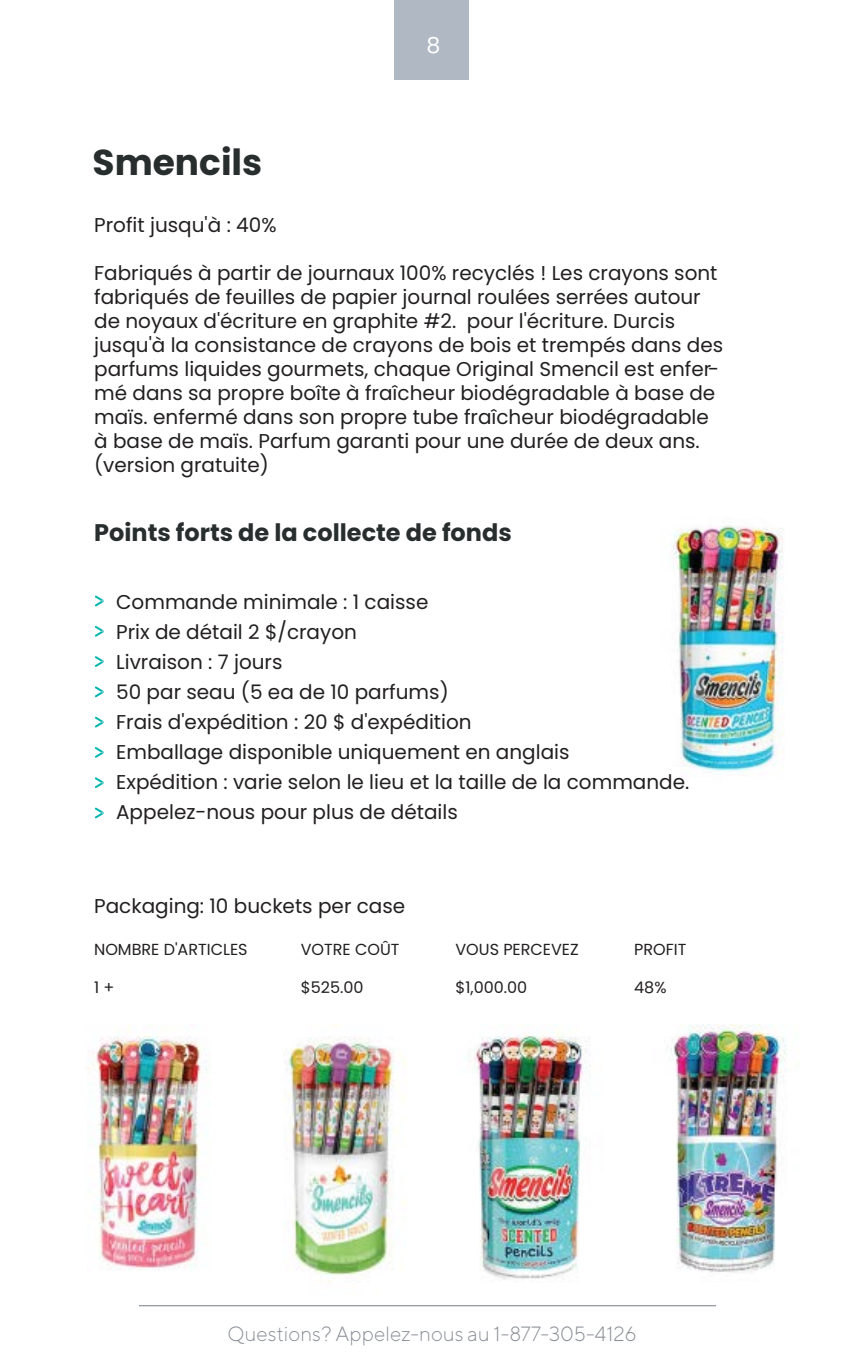
<style>
.page{position:relative;width:864px;height:1368px;background:#fff}
.page>*{position:absolute;margin:0;border:0;box-sizing:border-box;transform-origin:0 0}
.t1{font:700 36px "Poppins";color:#282d2e}
.t2{font:700 24px "Poppins";color:#282d2e}
.t3{font:22.2px "Poppins";color:#fff}
.t4{font:300 20.6px "TT Norms";color:#8a8f96}
.t5{font:20px/24px "Poppins";color:#221f20}
.t6{font:16px "Poppins";color:#221f20}
</style>
<div class="page">
<div style="left:395px;top:0;width:74px;height:79px;background:#b0b8c4"></div>
<img style="left:666px;top:525px;width:118px;height:247px">
<img style="left:87px;top:1024px;width:711px;height:258px">
<img style="left:95px;top:596px;width:9px;height:11px">
<img style="left:95px;top:626px;width:9px;height:11px">
<img style="left:95px;top:656px;width:9px;height:11px">
<img style="left:95px;top:686px;width:9px;height:12px">
<img style="left:95px;top:716px;width:9px;height:12px">
<img style="left:95px;top:747px;width:9px;height:11px">
<img style="left:95px;top:778px;width:9px;height:41px">
<svg style="left:95px;top:808px;width:9px;height:10px"></svg>
<h1 class="t1" style="left:93px;top:142px;width:171px">Smencils</h1>
<p class="t3" style="left:426px;top:33px;width:15px">8</p>
<p class="t5" style="left:94px;top:213px;width:184px">Profit jusqu'à : 40%</p>
<p class="t5" style="left:94px;top:261px;width:631px">Fabriqués à partir de journaux 100% recyclés ! Les crayons sont fabriqués de feuilles de papier journal roulées serrées autour de noyaux d'écriture en graphite #2. pour l'écriture. Durcis jusqu'à la consistance de crayons de bois et trempés dans des parfums liquides gourmets, chaque Original Smencil est enfer&shy;mé dans sa propre boîte à fraîcheur biodégradable à base de maïs. enfermé dans son propre tube fraîcheur biodégradable à base de maïs. Parfum garanti pour une durée de deux ans. (version gratuite)</p>
<p class="t2" style="left:94px;top:519px;width:419px">Points forts de la collecte de fonds</p>
<p class="t5" style="left:116px;top:587px;width:575px;line-height:30px">Commande minimale : 1 caisse<br>Prix de détail 2 $/crayon<br>Livraison : 7 jours<br>50 par seau (5 ea de 10 parfums)<br>Frais d'expédition : 20 $ d'expédition<br>Emballage disponible uniquement en anglais<br>Expédition : varie selon le lieu et la taille de la commande.<br>Appelez-nous pour plus de détails</p>
<p class="t5" style="left:94px;top:894px;width:313px">Packaging: 10 buckets per case</p>
<p class="t6" style="left:94px;top:940px;width:155px">NOMBRE D'ARTICLES</p>
<p class="t6" style="left:301px;top:940px;width:100px">VOTRE COÛT</p>
<p class="t6" style="left:456px;top:940px;width:125px">VOUS PERCEVEZ</p>
<p class="t6" style="left:634px;top:940px;width:54px">PROFIT</p>
<p class="t6" style="left:94px;top:978px;width:22px">1 +</p>
<p class="t6" style="left:301px;top:978px;width:64px">$525.00</p>
<p class="t6" style="left:456px;top:978px;width:73px">$1,000.00</p>
<p class="t6" style="left:634px;top:978px;width:34px">48%</p>
<p class="t4" style="left:227px;top:1321px;width:411px">Questions? Appelez-nous au 1-877-305-4126</p>
</div>
